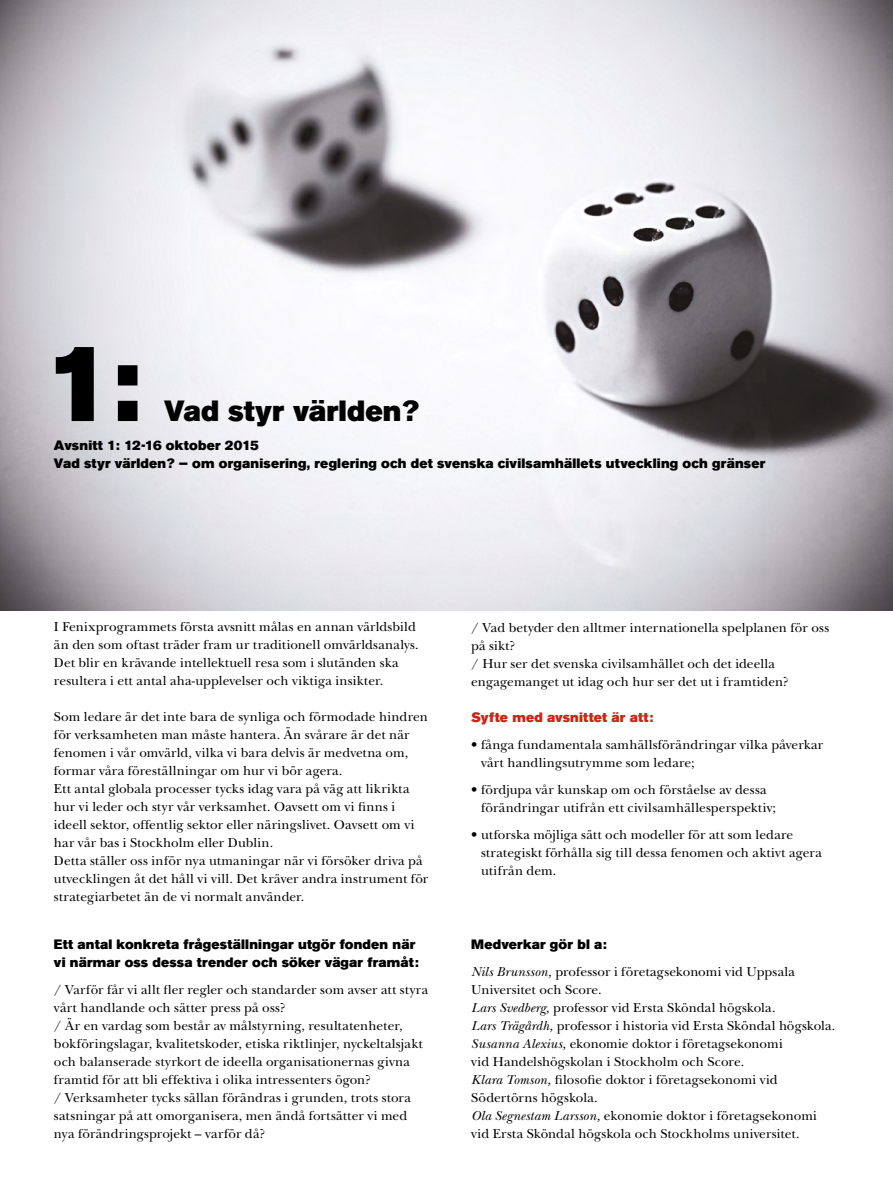
<style>
.page{position:relative;width:893px;height:1191px;background:#fff}
.page>*{position:absolute;margin:0;border:0;box-sizing:border-box;transform-origin:0 0}
.t1{font:107.7px "Akzidenz Grotesk BE Super";color:#000}
.t2{font:28.95px "Akzidenz Grotesk BE Super";color:#000}
.t3{font:13.5px/18px "New Baskerville";letter-spacing:.01em;color:#000}
.t4{font:13.5px/18px "Akzidenz Grotesk BE Super";letter-spacing:.015em;color:#000}
.t5{font:13.5px "Akzidenz Grotesk BE Super";letter-spacing:.015em;color:#cc2417}
.s1{color:#fff}
.s2{font-style:italic}
</style>
<div class="page">
<img style="left:0;top:0;width:893px;height:610px">
<h1 class="t1" style="left:44px;top:321px;width:99px">1:</h1>
<h2 class="t2" style="left:164px;top:394px;width:256px">Vad styr världen?</h2>
<p class="t4" style="left:54px;top:437px;width:713px">Avsnitt 1: 12-16 oktober 2015<br>Vad styr världen? — om organisering, reglering och det svenska civilsamhällets utveckling och gränser</p>
<p class="t3" style="left:54px;top:618px;width:366px">I Fenixprogrammets första avsnitt målas en annan världsbild än den som oftast träder fram ur traditionell omvärldsanalys.<br>Det blir en krävande intellektuell resa som i slutänden ska resultera i ett antal aha-upplevelser och viktiga insikter.</p>
<p class="t3" style="left:54px;top:708px;width:376px">Som ledare är det inte bara de synliga och förmodade hindren för verksamheten man måste hantera. Än svårare är det när fenomen i vår omvärld, vilka vi bara delvis är medvetna om, formar våra föreställningar om hur vi bör agera.<br>Ett antal globala processer tycks idag vara på väg att likrikta hur vi leder och styr vår verksamhet. Oavsett om vi finns i ideell sektor, offentlig sektor eller näringslivet. Oavsett om vi har vår bas i Stockholm eller Dublin.<br>Detta ställer oss inför nya utmaningar när vi försöker driva på utvecklingen åt det håll vi vill. Det kräver andra instrument för strategiarbetet än de vi normalt använder.</p>
<p class="t4" style="left:54px;top:935px;width:366px">Ett antal konkreta frågeställningar utgör fonden när vi närmar oss dessa trender och söker vägar framåt:</p>
<p class="t3" style="left:54px;top:981px;width:376px">/ Varför får vi allt fler regler och standarder som avser att styra vårt handlande och sätter press på oss?<br>/ Är en vardag som består av målstyrning, resultatenheter, bokföringslagar, kvalitetskoder, etiska riktlinjer, nyckeltalsjakt och balanserade styrkort de ideella organisationernas givna framtid för att bli effektiva i olika intressenters ögon?<br>/ Verksamheter tycks sällan förändras i grunden, trots stora satsningar på att omorganisera, men ändå fortsätter vi med nya förändringsprojekt – varför då?</p>
<p class="t3" style="left:471px;top:619px;width:359px">/ Vad betyder den alltmer internationella spelplanen för oss på sikt?<br>/ Hur ser det svenska civilsamhället och det ideella engagemanget ut idag och hur ser det ut i framtiden?</p>
<p class="t5" style="left:471px;top:709px;width:184px">Syfte med avsnittet är att:</p>
<p class="t3" style="left:471px;top:736px;width:354px">• fånga fundamentala samhällsförändringar vilka påverkar</p>
<p class="t3" style="left:471px;top:754px;width:225px"><span class="s1">•</span> vårt handlingsutrymme som ledare;</p>
<p class="t3" style="left:471px;top:781px;width:297px">• fördjupa vår kunskap om och förståelse av dessa</p>
<p class="t3" style="left:471px;top:799px;width:306px"><span class="s1">•</span> förändringar utifrån ett civilsamhällesperspektiv;</p>
<p class="t3" style="left:471px;top:826px;width:362px">• utforska möjliga sätt och modeller för att som ledare <span class="s1">• • • •</span></p>
<p class="t3" style="left:471px;top:844px;width:362px"><span class="s1">•</span> strategiskt förhålla sig till dessa fenomen och aktivt agera <span class="s1">•</span></p>
<p class="t3" style="left:471px;top:862px;width:87px"><span class="s1">•</span> utifrån dem.</p>
<p class="t4" style="left:471px;top:935px;width:137px">Medverkar gör bl a:</p>
<p class="t3" style="left:471px;top:962px;width:366px"><span class="s2">Nils Brunsson,</span> professor i företagsekonomi vid Uppsala Universitet och Score.<br><span class="s2">Lars Svedberg,</span> professor vid Ersta Sköndal högskola.<br><span class="s2">Lars Trägårdh,</span> professor i historia vid Ersta Sköndal högskola.<br><span class="s2">Susanna Alexius,</span> ekonomie doktor i företagsekonomi<br>vid Handelshögskolan i Stockholm och Score.<br><span class="s2">Klara Tomson,</span> filosofie doktor i företagsekonomi vid Södertörns högskola.<br><span class="s2">Ola Segnestam Larsson,</span> ekonomie doktor i företagsekonomi vid Ersta Sköndal högskola och Stockholms universitet.</p>
</div>
